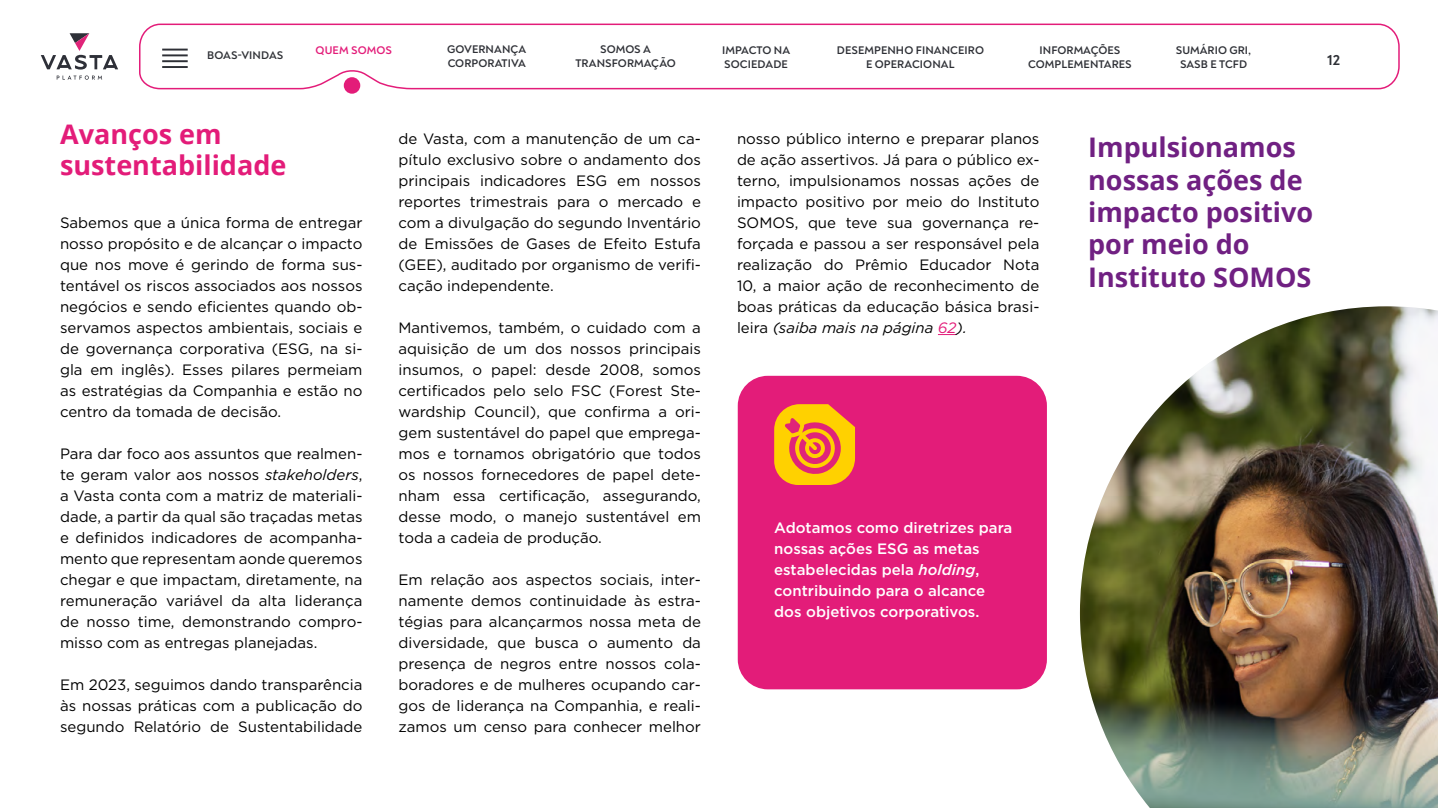
<style>
.page{position:relative;width:1438px;height:808px;background:#fff}
.page>*{position:absolute;margin:0;border:0;box-sizing:border-box;transform-origin:0 0}
.t1{font:700 27px/32.4px "Open Sans";color:#702082}
.t2{font:700 27px/31.5px "Open Sans";color:#e31c79}
.t3{font:15px/21px "Gotham";color:#000;text-align:justify}
.t4{font:500 15px/21px "Gotham";color:#fff}
.t5{font:700 15px "Noah";color:#2e3036}
.t6{font:700 11.25px/13.5px "Noah";letter-spacing:.01em;color:#2e3036;text-align:center}
.t7{font:700 11.25px "Noah";letter-spacing:.005em;color:#2f3136}
.t8{font:700 11.25px "Noah";letter-spacing:.01em;color:#e31c79}
.s1{font-style:italic}
.s2{font-style:italic;color:#e31c79}
</style>
<div class="page">
<svg style="left:938px;top:334px;width:18px;height:1px"></svg>
<div style="left:737px;top:376px;width:309px;height:313px;background:#e31c79;border-radius:30px"></div>
<svg style="left:774px;top:404px;width:81px;height:81px"></svg>
<img style="left:1079px;top:306px;width:358px;height:502px">
<svg style="left:139px;top:23px;width:1261px;height:67px"></svg>
<div style="left:344px;top:77px;width:16px;height:17px;background:#e31c79;border-radius:50%"></div>
<hr style="left:162px;top:49px;width:26px;height:2px;background:#2e3036">
<hr style="left:162px;top:54px;width:26px;height:2px;background:#2e3036">
<hr style="left:162px;top:60px;width:26px;height:2px;background:#2e3036">
<hr style="left:162px;top:66px;width:26px;height:2px;background:#2e3036">
<svg style="left:41px;top:33px;width:77px;height:47px"></svg>
<p class="t7" style="left:207px;top:48px;width:77px">BOAS-VINDAS</p>
<p class="t8" style="left:315px;top:43px;width:78px">QUEM SOMOS</p>
<p class="t6" style="left:447px;top:43px;width:81px;text-align:left">GOVERNANÇA<br>CORPORATIVA</p>
<p class="t6" style="left:575px;top:43px;width:102px">SOMOS A<br>TRANSFORMAÇÃO</p>
<p class="t6" style="left:722px;top:44px;width:70px;text-align:left">IMPACTO NA<br>SOCIEDADE</p>
<p class="t6" style="left:836px;top:44px;width:149px">DESEMPENHO FINANCEIRO<br>E OPERACIONAL</p>
<p class="t6" style="left:1028px;top:44px;width:105px">INFORMAÇÕES<br>COMPLEMENTARES</p>
<p class="t6" style="left:1175px;top:44px;width:77px">SUMÁRIO GRI,<br>SASB E TCFD</p>
<p class="t5" style="left:1327px;top:50px;width:14px">12</p>
<h1 class="t2" style="left:60px;top:117px;width:228px">Avanços em sustentabilidade</h1>
<p class="t3" style="left:60px;top:212px;width:304px">Sabemos que a única forma de entregar nosso propósito e de alcançar o impacto que nos move é gerindo de forma sus&shy;tentável os riscos associados aos nossos negócios e sendo eficientes quando ob&shy;servamos aspectos ambientais, sociais e de governança corporativa (ESG, na si&shy;gla em inglês). Esses pilares permeiam as estratégias da Companhia e estão no centro da tomada de decisão.</p>
<p class="t3" style="left:60px;top:443px;width:304px">Para dar foco aos assuntos que realmen&shy;te geram valor aos nossos <span class="s1">stakeholders</span>, a Vasta conta com a matriz de materiali&shy;dade, a partir da qual são traçadas metas e definidos indicadores de acompanha&shy;mento que representam aonde queremos chegar e que impactam, diretamente, na remuneração variável da alta liderança de nosso time, demonstrando compro&shy;misso com as entregas planejadas.</p>
<p class="t3" style="left:60px;top:674px;width:304px">Em 2023, seguimos dando transparência às nossas práticas com a publicação do segundo Relatório de Sustentabilidade</p>
<p class="t3" style="left:398px;top:128px;width:304px">de Vasta, com a manutenção de um ca&shy;pítulo exclusivo sobre o andamento dos principais indicadores ESG em nossos reportes trimestrais para o mercado e com a divulgação do segundo Inventário de Emissões de Gases de Efeito Estufa (GEE), auditado por organismo de verifi&shy;cação independente.</p>
<p class="t3" style="left:398px;top:317px;width:304px">Mantivemos, também, o cuidado com a aquisição de um dos nossos principais insumos, o papel: desde 2008, somos certificados pelo selo FSC (Forest Ste&shy;wardship Council), que confirma a ori&shy;gem sustentável do papel que emprega&shy;mos e tornamos obrigatório que todos os nossos fornecedores de papel dete&shy;nham essa certificação, assegurando, desse modo, o manejo sustentável em toda a cadeia de produção.</p>
<p class="t3" style="left:398px;top:569px;width:304px">Em relação aos aspectos sociais, inter&shy;namente demos continuidade às estra&shy;tégias para alcançarmos nossa meta de diversidade, que busca o aumento da presença de negros entre nossos cola&shy;boradores e de mulheres ocupando car&shy;gos de liderança na Companhia, e reali&shy;zamos um censo para conhecer melhor</p>
<p class="t3" style="left:737px;top:128px;width:304px">nosso público interno e preparar planos de ação assertivos. Já para o público ex&shy;terno, impulsionamos nossas ações de impacto positivo por meio do Instituto SOMOS, que teve sua governança re&shy;forçada e passou a ser responsável pela realização do Prêmio Educador Nota 10, a maior ação de reconhecimento de boas práticas da educação básica brasi&shy;leira <span class="s1">(saiba mais na página</span> <span class="s2">62</span><span class="s1">).</span></p>
<h1 class="t1" style="left:1088px;top:130px;width:226px">Impulsionamos nossas ações de impacto positivo por meio do<br>Instituto SOMOS</h1>
<p class="t4" style="left:774px;top:517px;width:240px">Adotamos como diretrizes para nossas ações ESG as metas estabelecidas pela <span class="s1">holding</span>, contribuindo para o alcance dos objetivos corporativos.</p>
</div>
